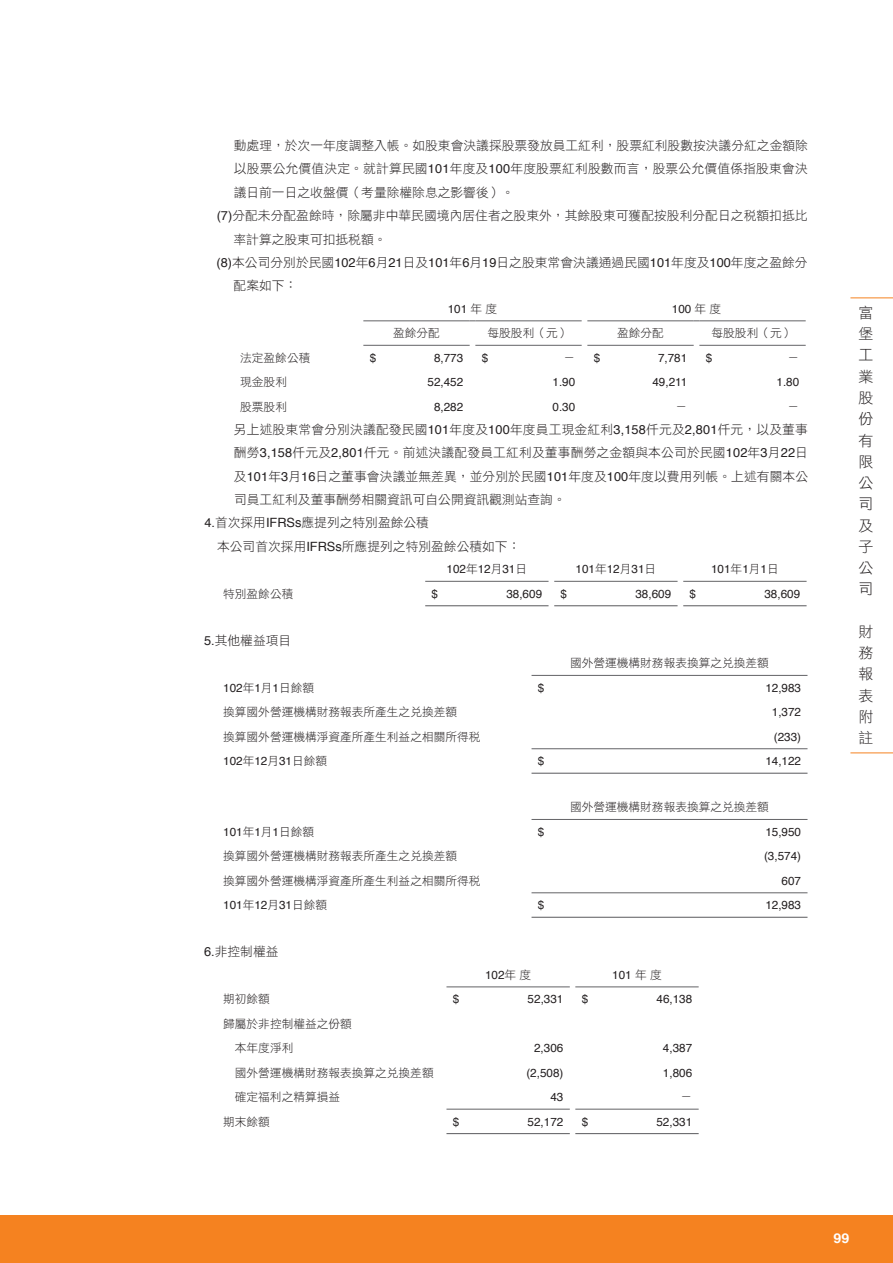
<style>
.page{position:relative;width:893px;height:1263px;background:#fff}
.page>*{position:absolute;margin:0;border:0;box-sizing:border-box;transform-origin:0 0}
.t1{font:14.85px/21.3px "DF Hei Std W3";color:#231f20;text-align:justify}
.t2{font:700 13.5px "Helvetica";color:#fff;scale:1.05 1}
.t3{font:12.75px "DF Hei Std W3";color:#231f20}
.t4{font:11.7px "Helvetica";color:#231f20}
.t5{font:11.7px/24.5px "DF Hei Std W3";color:#231f20}
.s1{font-family:"Helvetica"}
.s2{font-family:"DF Hei Std W3"}
</style>
<div class="page">
<div style="left:0;top:1215px;width:893px;height:48px;background:#f58220"></div>
<hr style="left:850px;top:298px;width:43px;height:1px;background:#f58220">
<hr style="left:850px;top:753px;width:43px;height:1px;background:#f58220">
<hr style="left:363px;top:321px;width:107px;height:1px;background:#636366">
<hr style="left:475px;top:321px;width:107px;height:1px;background:#636366">
<hr style="left:587px;top:321px;width:107px;height:1px;background:#636366">
<hr style="left:699px;top:321px;width:107px;height:1px;background:#636366">
<hr style="left:363px;top:345px;width:107px;height:1px;background:#636366">
<hr style="left:475px;top:345px;width:107px;height:1px;background:#636366">
<hr style="left:587px;top:345px;width:107px;height:1px;background:#636366">
<hr style="left:699px;top:345px;width:107px;height:1px;background:#636366">
<hr style="left:554px;top:581px;width:124px;height:1px;background:#636366">
<hr style="left:683px;top:581px;width:124px;height:1px;background:#636366">
<hr style="left:425px;top:581px;width:124px;height:1px;background:#636366">
<hr style="left:425px;top:605px;width:124px;height:1px;background:#636366">
<hr style="left:554px;top:605px;width:124px;height:1px;background:#636366">
<hr style="left:683px;top:605px;width:124px;height:1px;background:#636366">
<hr style="left:531px;top:675px;width:276px;height:1px;background:#636366">
<hr style="left:531px;top:748px;width:276px;height:1px;background:#636366">
<hr style="left:531px;top:773px;width:276px;height:1px;background:#636366">
<hr style="left:531px;top:819px;width:276px;height:1px;background:#636366">
<hr style="left:531px;top:892px;width:276px;height:1px;background:#636366">
<hr style="left:531px;top:917px;width:276px;height:1px;background:#636366">
<hr style="left:446px;top:987px;width:124px;height:1px;background:#636366">
<hr style="left:446px;top:1109px;width:124px;height:1px;background:#636366">
<hr style="left:575px;top:987px;width:124px;height:1px;background:#636366">
<hr style="left:575px;top:1109px;width:124px;height:1px;background:#636366">
<hr style="left:446px;top:1133px;width:124px;height:1px;background:#636366">
<hr style="left:575px;top:1133px;width:124px;height:1px;background:#636366">
<p class="t3" style="left:234px;top:139px;width:576px">動處理，於次一年度調整入帳。如股東會決議採股票發放員工紅利，股票紅利股數按決議分紅之金額除</p>
<p class="t3" style="left:234px;top:162px;width:575px">以股票公允價值決定。就計算民國<span class="s1">101</span>年度及<span class="s1">100</span>年度股票紅利股數而言，股票公允價值係指股東會決</p>
<p class="t3" style="left:234px;top:185px;width:282px">議日前一日之收盤價（考量除權除息之影響後）。</p>
<p class="t3" style="left:217px;top:209px;width:592px"><span class="s1">(7)</span>分配未分配盈餘時，除屬非中華民國境內居住者之股東外，其餘股東可獲配按股利分配日之稅額扣抵比</p>
<p class="t3" style="left:233px;top:232px;width:155px">率計算之股東可扣抵稅額。</p>
<p class="t3" style="left:216px;top:255px;width:593px"><span class="s1">(8)</span>本公司分別於民國<span class="s1">102</span>年<span class="s1">6</span>月<span class="s1">21</span>日及<span class="s1">101</span>年<span class="s1">6</span>月<span class="s1">19</span>日之股東常會決議通過民國<span class="s1">101</span>年度及<span class="s1">100</span>年度之盈餘分</p>
<p class="t3" style="left:234px;top:279px;width:65px">配案如下：</p>
<p class="t4" style="left:448px;top:300px;width:51px">101 <span class="s2">年度</span></p>
<p class="t4" style="left:672px;top:300px;width:51px">100 <span class="s2">年度</span></p>
<p class="t5" style="left:393px;top:321px;width:48px">盈餘分配</p>
<p class="t5" style="left:488px;top:321px;width:83px">每股股利（元）</p>
<p class="t5" style="left:617px;top:321px;width:48px">盈餘分配</p>
<p class="t5" style="left:712px;top:321px;width:83px">每股股利（元）</p>
<p class="t5" style="left:240px;top:345px;width:72px">法定盈餘公積</p>
<p class="t4" style="left:370px;top:349px;width:8px">$</p>
<p class="t4" style="left:434px;top:349px;width:31px">8,773</p>
<p class="t4" style="left:482px;top:349px;width:8px">$</p>
<p class="t5" style="left:564px;top:345px;width:13px">－</p>
<p class="t4" style="left:594px;top:349px;width:8px">$</p>
<p class="t4" style="left:658px;top:349px;width:31px">7,781</p>
<p class="t4" style="left:706px;top:349px;width:8px">$</p>
<p class="t5" style="left:788px;top:345px;width:13px">－</p>
<p class="t5" style="left:240px;top:370px;width:48px">現金股利</p>
<p class="t4" style="left:427px;top:373px;width:37px">52,452</p>
<p class="t4" style="left:552px;top:373px;width:24px">1.90</p>
<p class="t4" style="left:652px;top:373px;width:36px">49,211</p>
<p class="t4" style="left:776px;top:373px;width:24px">1.80</p>
<p class="t5" style="left:240px;top:394px;width:48px">股票股利</p>
<p class="t4" style="left:434px;top:397px;width:31px">8,282</p>
<p class="t4" style="left:552px;top:397px;width:24px">0.30</p>
<p class="t5" style="left:676px;top:394px;width:13px">－</p>
<p class="t5" style="left:788px;top:394px;width:13px">－</p>
<p class="t3" style="left:234px;top:422px;width:576px">另上述股東常會分別決議配發民國<span class="s1">101</span>年度及<span class="s1">100</span>年度員工現金紅利<span class="s1">3,158</span>仟元及<span class="s1">2,801</span>仟元，以及董事</p>
<p class="t3" style="left:234px;top:446px;width:576px">酬勞<span class="s1">3,158</span>仟元及<span class="s1">2,801</span>仟元。前述決議配發員工紅利及董事酬勞之金額與本公司於民國<span class="s1">102</span>年<span class="s1">3</span>月<span class="s1">22</span>日</p>
<p class="t3" style="left:234px;top:469px;width:576px">及<span class="s1">101</span>年<span class="s1">3</span>月<span class="s1">16</span>日之董事會決議並無差異，並分別於民國<span class="s1">101</span>年度及<span class="s1">100</span>年度以費用列帳。上述有關本公</p>
<p class="t3" style="left:234px;top:492px;width:333px">司員工紅利及董事酬勞相關資訊可自公開資訊觀測站查詢。</p>
<p class="t3" style="left:204px;top:516px;width:226px"><span class="s1">4.</span>首次採用<span class="s1">IFRSs</span>應提列之特別盈餘公積</p>
<p class="t3" style="left:217px;top:539px;width:305px">本公司首次採用<span class="s1">IFRSs</span>所應提列之特別盈餘公積如下：</p>
<p class="t4" style="left:447px;top:560px;width:82px">102<span class="s2">年</span>12<span class="s2">月</span>31<span class="s2">日</span></p>
<p class="t4" style="left:576px;top:560px;width:82px">101<span class="s2">年</span>12<span class="s2">月</span>31<span class="s2">日</span></p>
<p class="t4" style="left:711px;top:560px;width:69px">101<span class="s2">年</span>1<span class="s2">月</span>1<span class="s2">日</span></p>
<p class="t5" style="left:223px;top:581px;width:72px">特別盈餘公積</p>
<p class="t4" style="left:432px;top:585px;width:8px">$</p>
<p class="t4" style="left:506px;top:585px;width:37px">38,609</p>
<p class="t4" style="left:561px;top:585px;width:8px">$</p>
<p class="t4" style="left:635px;top:585px;width:37px">38,609</p>
<p class="t4" style="left:690px;top:585px;width:8px">$</p>
<p class="t4" style="left:764px;top:585px;width:37px">38,609</p>
<p class="t3" style="left:204px;top:633px;width:89px"><span class="s1">5.</span>其他權益項目</p>
<p class="t5" style="left:570px;top:651px;width:200px">國外營運機構財務報表換算之兌換差額</p>
<p class="t4" style="left:223px;top:679px;width:92px">102<span class="s2">年</span>1<span class="s2">月</span>1<span class="s2">日餘額</span></p>
<p class="t4" style="left:538px;top:679px;width:8px">$</p>
<p class="t4" style="left:765px;top:679px;width:37px">12,983</p>
<p class="t5" style="left:223px;top:700px;width:235px">換算國外營運機構財務報表所產生之兌換差額</p>
<p class="t4" style="left:772px;top:703px;width:31px">1,372</p>
<p class="t5" style="left:223px;top:724px;width:259px">換算國外營運機構淨資產所產生利益之相關所得稅</p>
<p class="t4" style="left:774px;top:728px;width:29px">(233)</p>
<p class="t4" style="left:223px;top:752px;width:105px">102<span class="s2">年</span>12<span class="s2">月</span>31<span class="s2">日餘額</span></p>
<p class="t4" style="left:538px;top:752px;width:8px">$</p>
<p class="t4" style="left:765px;top:752px;width:37px">14,122</p>
<p class="t5" style="left:570px;top:795px;width:200px">國外營運機構財務報表換算之兌換差額</p>
<p class="t4" style="left:223px;top:823px;width:92px">101<span class="s2">年</span>1<span class="s2">月</span>1<span class="s2">日餘額</span></p>
<p class="t4" style="left:538px;top:823px;width:8px">$</p>
<p class="t4" style="left:765px;top:823px;width:37px">15,950</p>
<p class="t5" style="left:223px;top:844px;width:235px">換算國外營運機構財務報表所產生之兌換差額</p>
<p class="t4" style="left:764px;top:847px;width:39px">(3,574)</p>
<p class="t5" style="left:223px;top:868px;width:259px">換算國外營運機構淨資產所產生利益之相關所得稅</p>
<p class="t4" style="left:782px;top:872px;width:21px">607</p>
<p class="t4" style="left:223px;top:896px;width:105px">101<span class="s2">年</span>12<span class="s2">月</span>31<span class="s2">日餘額</span></p>
<p class="t4" style="left:538px;top:896px;width:8px">$</p>
<p class="t4" style="left:765px;top:896px;width:37px">12,983</p>
<p class="t3" style="left:204px;top:945px;width:76px"><span class="s1">6.</span>非控制權益</p>
<p class="t4" style="left:485px;top:966px;width:48px">102<span class="s2">年度</span></p>
<p class="t4" style="left:612px;top:966px;width:51px">101 <span class="s2">年度</span></p>
<p class="t5" style="left:223px;top:987px;width:48px">期初餘額</p>
<p class="t4" style="left:453px;top:990px;width:8px">$</p>
<p class="t4" style="left:528px;top:990px;width:37px">52,331</p>
<p class="t4" style="left:582px;top:990px;width:8px">$</p>
<p class="t4" style="left:656px;top:990px;width:37px">46,138</p>
<p class="t5" style="left:223px;top:1011px;width:130px">歸屬於非控制權益之份額　本年度淨利</p>
<p class="t4" style="left:534px;top:1039px;width:31px">2,306</p>
<p class="t4" style="left:663px;top:1039px;width:31px">4,387</p>
<p class="t5" style="left:223px;top:1060px;width:212px">　國外營運機構財務報表換算之兌換差額</p>
<p class="t4" style="left:526px;top:1063px;width:39px">(2,508)</p>
<p class="t4" style="left:663px;top:1063px;width:31px">1,806</p>
<p class="t5" style="left:223px;top:1084px;width:118px">　確定福利之精算損益</p>
<p class="t4" style="left:550px;top:1088px;width:15px">43</p>
<p class="t5" style="left:680px;top:1084px;width:13px">－</p>
<p class="t5" style="left:223px;top:1109px;width:48px">期末餘額</p>
<p class="t4" style="left:453px;top:1112px;width:8px">$</p>
<p class="t4" style="left:528px;top:1112px;width:37px">52,172</p>
<p class="t4" style="left:582px;top:1112px;width:8px">$</p>
<p class="t4" style="left:656px;top:1112px;width:37px">52,331</p>
<p class="t1" style="left:858px;top:302px;width:16px">富堡工業股份有限公司及子公司</p>
<p class="t1" style="left:858px;top:621px;width:16px">財務報表附註</p>
<p class="t2" style="left:834px;top:1228px;width:17px">99</p>
</div>
